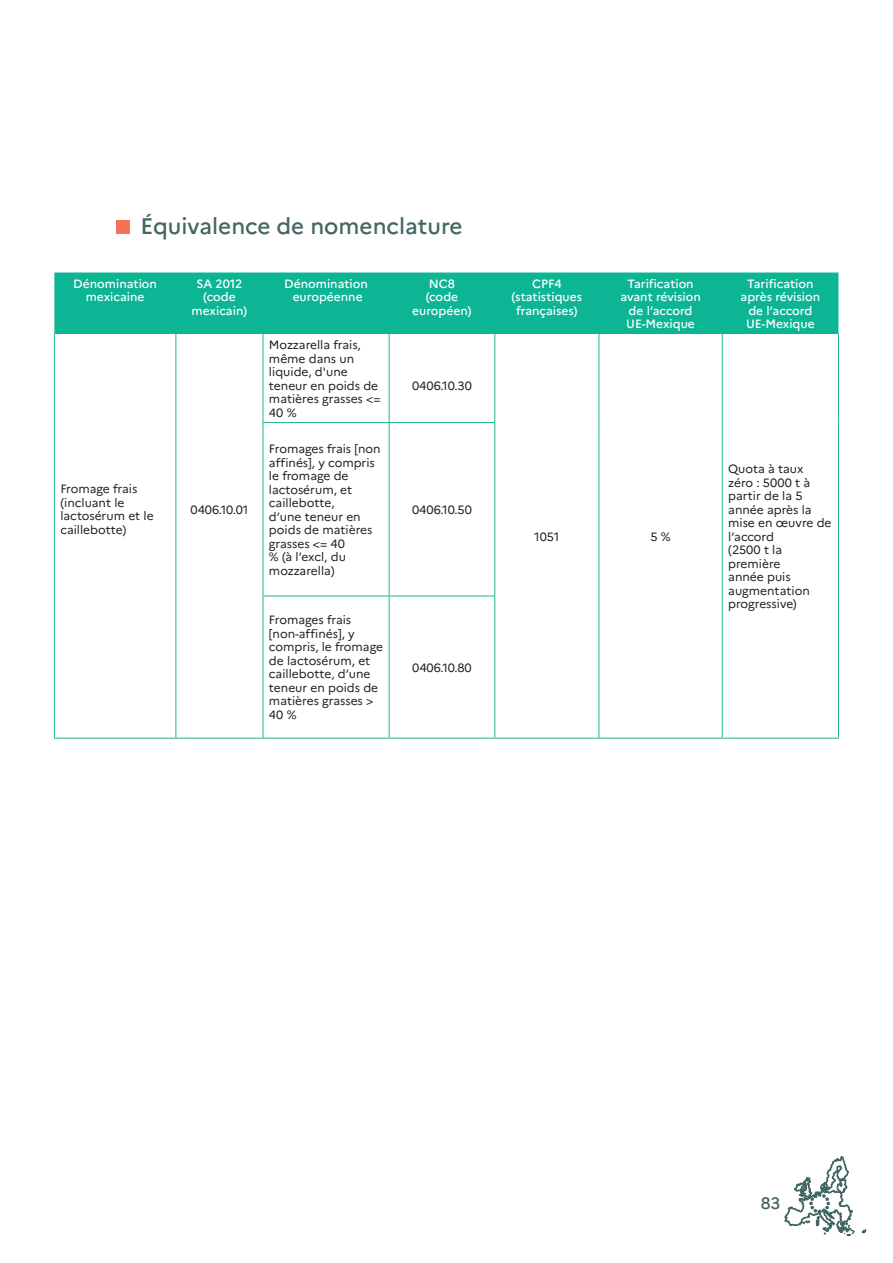
<style>
.page{position:relative;width:893px;height:1263px;background:#fff}
.page>*{position:absolute;margin:0;border:0;box-sizing:border-box;transform-origin:0 0}
.t1{font:500 22.5px "Marianne";color:#426762}
.t2{font:500 16.5px "Marianne";color:#426762}
.t3{font:12px/13.5px "Marianne";color:#231f20}
.t4{font:500 12px/13.5px "Marianne";color:#fff;text-align:center}
</style>
<div class="page">
<svg style="left:862px;top:1229px;width:4px;height:4px"></svg>
<svg style="left:784px;top:1156px;width:70px;height:80px"></svg>
<div style="left:116px;top:220px;width:14px;height:14px;background:#f37356"></div>
<div style="left:54px;top:272px;width:784px;height:62px;background:#0cb594"></div>
<hr style="left:54px;top:334px;width:1px;height:88px;background:#20b687">
<hr style="left:176px;top:334px;width:1px;height:88px;background:#20b687">
<hr style="left:263px;top:334px;width:1px;height:88px;background:#20b687">
<hr style="left:389px;top:334px;width:1px;height:88px;background:#20b687">
<hr style="left:494px;top:334px;width:1px;height:88px;background:#20b687">
<hr style="left:599px;top:334px;width:1px;height:88px;background:#20b687">
<hr style="left:722px;top:334px;width:1px;height:88px;background:#20b687">
<hr style="left:838px;top:334px;width:1px;height:88px;background:#20b687">
<hr style="left:54px;top:422px;width:1px;height:174px;background:#20b687">
<hr style="left:176px;top:422px;width:1px;height:174px;background:#20b687">
<hr style="left:263px;top:422px;width:126px;height:1px;background:#20b687">
<hr style="left:263px;top:423px;width:1px;height:173px;background:#20b687">
<hr style="left:389px;top:422px;width:106px;height:1px;background:#20b687">
<hr style="left:389px;top:423px;width:1px;height:173px;background:#20b687">
<hr style="left:494px;top:423px;width:1px;height:173px;background:#20b687">
<hr style="left:599px;top:422px;width:1px;height:174px;background:#20b687">
<hr style="left:722px;top:422px;width:1px;height:174px;background:#20b687">
<hr style="left:838px;top:422px;width:1px;height:174px;background:#20b687">
<hr style="left:54px;top:596px;width:1px;height:142px;background:#20b687">
<hr style="left:176px;top:596px;width:1px;height:142px;background:#20b687">
<hr style="left:263px;top:596px;width:126px;height:1px;background:#20b687">
<hr style="left:263px;top:596px;width:1px;height:142px;background:#20b687">
<hr style="left:389px;top:596px;width:106px;height:1px;background:#20b687">
<hr style="left:389px;top:596px;width:1px;height:142px;background:#20b687">
<hr style="left:494px;top:596px;width:1px;height:142px;background:#20b687">
<hr style="left:599px;top:596px;width:1px;height:142px;background:#20b687">
<hr style="left:722px;top:596px;width:1px;height:142px;background:#20b687">
<hr style="left:838px;top:596px;width:1px;height:142px;background:#20b687">
<hr style="left:54px;top:738px;width:122px;height:1px;background:#20b687">
<hr style="left:176px;top:738px;width:87px;height:1px;background:#20b687">
<hr style="left:263px;top:738px;width:126px;height:1px;background:#20b687">
<hr style="left:389px;top:738px;width:106px;height:1px;background:#20b687">
<hr style="left:495px;top:738px;width:104px;height:1px;background:#20b687">
<hr style="left:599px;top:738px;width:123px;height:1px;background:#20b687">
<hr style="left:722px;top:738px;width:117px;height:1px;background:#20b687">
<h1 class="t1" style="left:141px;top:213px;width:324px">Équivalence de nomenclature</h1>
<p class="t4" style="left:73px;top:276px;width:85px">Dénomination mexicaine</p>
<p class="t4" style="left:192px;top:276px;width:57px">SA 2012 (code mexicain)</p>
<p class="t4" style="left:284px;top:276px;width:85px">Dénomination européenne</p>
<p class="t4" style="left:412px;top:276px;width:61px">NC8 (code européen)</p>
<p class="t4" style="left:512px;top:276px;width:72px">CPF4 (statistiques françaises)</p>
<p class="t4" style="left:620px;top:276px;width:82px">Tarification avant révision de l’accord<br>UE-Mexique</p>
<p class="t4" style="left:741px;top:276px;width:81px">Tarification après révision de l’accord<br>UE-Mexique</p>
<p class="t3" style="left:60px;top:482px;width:95px">Fromage frais (incluant le lactosérum et le caillebotte)</p>
<p class="t3" style="left:190px;top:502px;width:59px">0406.10.01</p>
<p class="t3" style="left:269px;top:338px;width:113px">Mozzarella frais, même dans un liquide, d'une teneur en poids de matières grasses &lt;=<br>40 %</p>
<p class="t3" style="left:269px;top:442px;width:113px">Fromages frais [non affinés], y compris le fromage de lactosérum, et caillebotte,<br>d’une teneur en poids de matières grasses &lt;= 40<br>% (à l’excl, du mozzarella)</p>
<p class="t3" style="left:269px;top:613px;width:116px">Fromages frais [non-affinés], y compris, le fromage de lactosérum, et caillebotte, d’une teneur en poids de matières grasses &gt;<br>40 %</p>
<p class="t3" style="left:412px;top:378px;width:61px">0406.10.30</p>
<p class="t3" style="left:412px;top:503px;width:61px">0406.10.50</p>
<p class="t3" style="left:412px;top:660px;width:61px">0406.10.80</p>
<p class="t3" style="left:534px;top:529px;width:27px">1051</p>
<p class="t3" style="left:650px;top:529px;width:22px">5 %</p>
<p class="t3" style="left:728px;top:462px;width:105px">Quota à taux<br>zéro : 5000 t à partir de la 5 année après la mise en œuvre de l’accord<br>(2500 t la première<br>année puis augmentation progressive)</p>
<h2 class="t2" style="left:761px;top:1192px;width:21px">83</h2>
</div>
